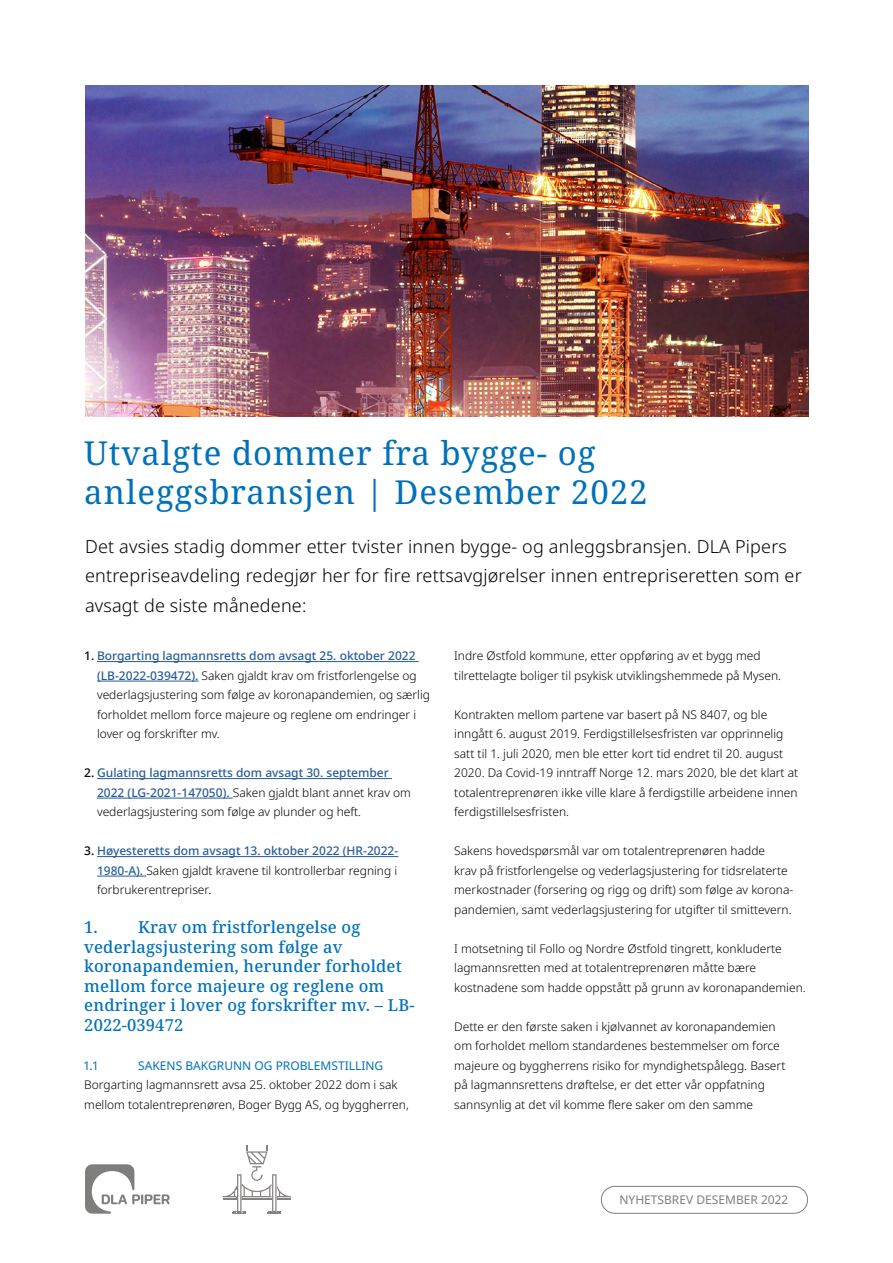
<style>
.page{position:relative;width:893px;height:1263px;background:#fff}
.page>*{position:absolute;margin:0;border:0;box-sizing:border-box;transform-origin:0 0}
.t1{font:33px/39px "Noto Serif";letter-spacing:.03em;color:#0071b9}
.t2{font:300 18px/29.2px "Noto Sans";letter-spacing:.01em;color:#000}
.t3{font:500 16.5px/19.5px "Noto Serif";letter-spacing:.01em;color:#0071b9}
.t4{font:300 12px/19.5px "Noto Sans";color:#000}
.t5{font:12px "Noto Sans";color:#0071b9}
.t6{font:12px "Noto Sans";color:#7e7e7d}
.s1{font-weight:500}
.s2{font-weight:500;color:#275b9b}
</style>
<div class="page">
<div style="left:601px;top:1186px;width:207px;height:28px;border:1px solid #7e7e7d;border-radius:13px"></div>
<svg style="left:268px;top:1211px;width:13px;height:3px"></svg>
<svg style="left:233px;top:1211px;width:13px;height:3px"></svg>
<svg style="left:242px;top:1146px;width:29px;height:53px"></svg>
<svg style="left:277px;top:1185px;width:14px;height:14px"></svg>
<svg style="left:223px;top:1187px;width:13px;height:12px"></svg>
<svg style="left:272px;top:1174px;width:5px;height:38px"></svg>
<svg style="left:237px;top:1174px;width:4px;height:38px"></svg>
<img style="left:86px;top:85px;width:723px;height:332px">
<svg style="left:85px;top:1164px;width:85px;height:50px"></svg>
<hr style="left:97px;top:661px;width:322px;height:1px;background:#275b9b">
<hr style="left:97px;top:681px;width:101px;height:1px;background:#275b9b">
<hr style="left:97px;top:778px;width:295px;height:1px;background:#275b9b">
<hr style="left:97px;top:798px;width:136px;height:1px;background:#275b9b">
<hr style="left:97px;top:856px;width:301px;height:1px;background:#275b9b">
<hr style="left:97px;top:876px;width:49px;height:1px;background:#275b9b">
<h1 class="t1" style="left:84px;top:435px;width:565px">Utvalgte dommer fra bygge- og anleggsbransjen | Desember 2022</h1>
<h2 class="t2" style="left:85px;top:532px;width:718px">Det avsies stadig dommer etter tvister innen bygge- og anleggsbransjen. DLA Pipers entrepriseavdeling redegjør her for fire rettsavgjørelser innen entrepriseretten som er avsagt de siste månedene:</h2>
<p class="t4" style="left:97px;top:646px;width:334px;text-indent:-13px"><span class="s1">1.</span> <span class="s2">Borgarting lagmannsretts dom avsagt 25. oktober 2022 (LB-2022-039472).</span> Saken gjaldt krav om fristforlengelse og vederlagsjustering som følge av koronapandemien, og særlig forholdet mellom force majeure og reglene om endringer i lover og forskrifter mv.</p>
<p class="t4" style="left:97px;top:763px;width:315px;text-indent:-13px"><span class="s1">2.</span> <span class="s2">Gulating lagmannsretts dom avsagt 30. september<br>2022 (LG-2021-147050).</span> Saken gjaldt blant annet krav om vederlagsjustering som følge av plunder og heft.</p>
<p class="t4" style="left:97px;top:841px;width:303px;text-align:justify;text-indent:-13px"><span class="s1">3.</span> <span class="s2">Høyesteretts dom avsagt 13. oktober 2022 (HR-2022- 1980-A).</span> Saken gjaldt kravene til kontrollerbar regning i forbrukerentrepriser.</p>
<h3 class="t3" style="left:84px;top:918px;width:15px">1.</h3>
<h3 class="t3" style="left:84px;top:918px;width:332px;text-indent:54px">Krav om fristforlengelse og vederlagsjustering som følge av koronapandemien, herunder forholdet mellom force majeure og reglene om endringer i lover og forskrifter mv. – LB-<br>2022-039472</h3>
<p class="t5" style="left:84px;top:1057px;width:15px">1.1</p>
<p class="t5" style="left:138px;top:1057px;width:246px">SAKENS BAKGRUNN OG PROBLEMSTILLING</p>
<p class="t4" style="left:84px;top:1075px;width:326px">Borgarting lagmannsrett avsa 25. oktober 2022 dom i sak mellom totalentreprenøren, Boger Bygg AS, og byggherren,</p>
<p class="t4" style="left:454px;top:646px;width:328px">Indre Østfold kommune, etter oppføring av et bygg med tilrettelagte boliger til psykisk utviklingshemmede på Mysen.</p>
<p class="t4" style="left:454px;top:705px;width:346px">Kontrakten mellom partene var basert på NS 8407, og ble inngått 6. august 2019. Ferdigstillelsesfristen var opprinnelig satt til 1. juli 2020, men ble etter kort tid endret til 20. august 2020. Da Covid-19 inntraff Norge 12. mars 2020, ble det klart at totalentreprenøren ikke ville klare å ferdigstille arbeidene innen ferdigstillelsesfristen.</p>
<p class="t4" style="left:454px;top:841px;width:341px">Sakens hovedspørsmål var om totalentreprenøren hadde<br>krav på fristforlengelse og vederlagsjustering for tidsrelaterte merkostnader (forsering og rigg og drift) som følge av korona&shy;pandemien, samt vederlagsjustering for utgifter til smittevern.</p>
<p class="t4" style="left:454px;top:939px;width:353px">I motsetning til Follo og Nordre Østfold tingrett, konkluderte lagmannsretten med at totalentreprenøren måtte bære kostnadene som hadde oppstått på grunn av koronapandemien.</p>
<p class="t4" style="left:454px;top:1017px;width:333px">Dette er den første saken i kjølvannet av koronapandemien om forholdet mellom standardenes bestemmelser om force majeure og byggherrens risiko for myndighetspålegg. Basert på lagmannsrettens drøftelse, er det etter vår oppfatning sannsynlig at det vil komme flere saker om den samme</p>
<p class="t6" style="left:619px;top:1191px;width:170px">NYHETSBREV DESEMBER 2022</p>
</div>
